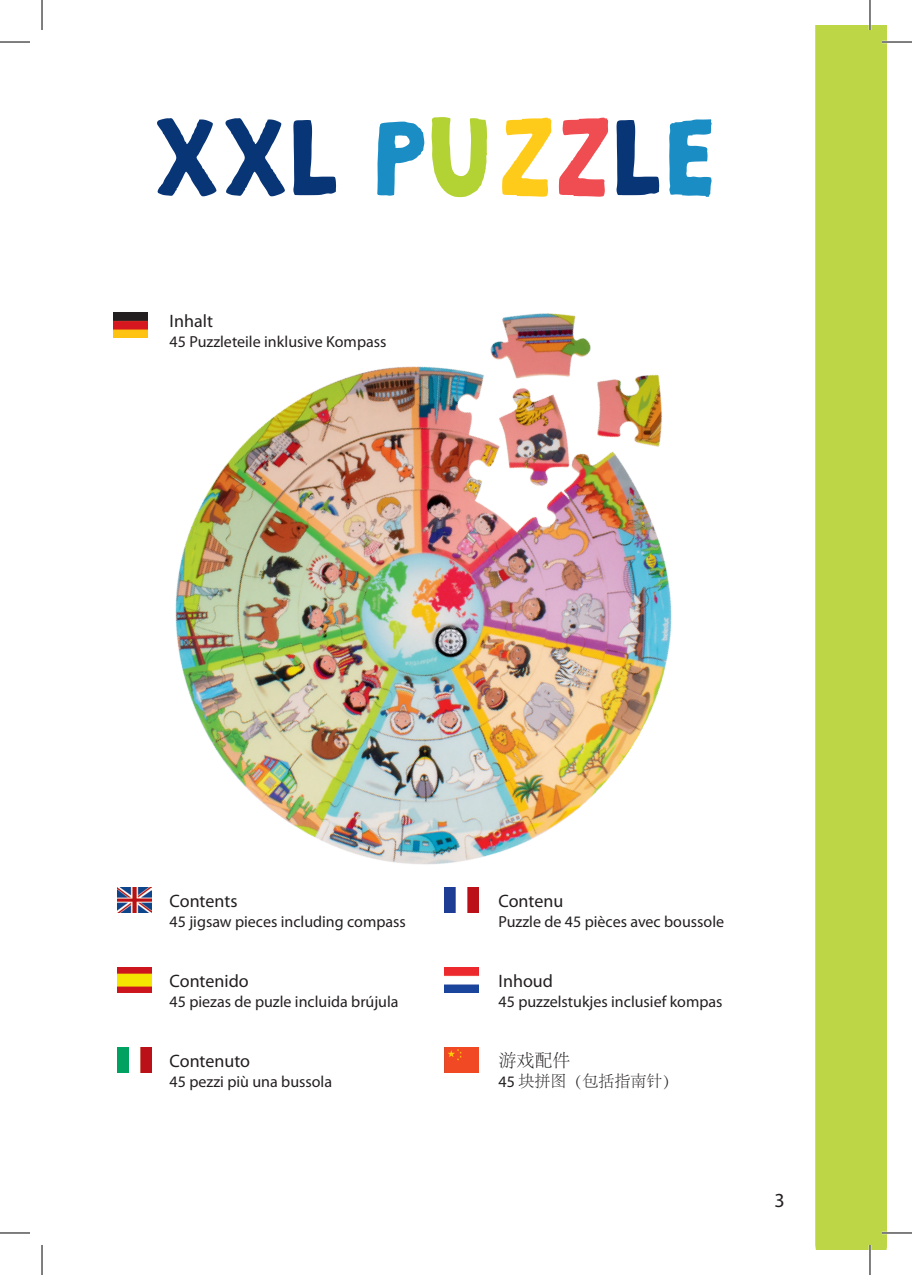
<style>
.page{position:relative;width:912px;height:1275px;background:#fff}
.page>*{position:absolute;margin:0;border:0;box-sizing:border-box;transform-origin:0 0}
.t1{font:96px "Granstander Clean";color:#083576}
.t2{font:20px "Myriad Pro";color:#231f20}
.t3{font:18px "Myriad Pro";color:#231f20}
.t4{font:300 18px "Adobe Song Std";color:#231f20}
.t5{font:16px "Myriad Pro";color:#231f20}
.t6{font:300 16px "Adobe Song Std";color:#231f20}
.s1{color:#1a8dc4}
.s2{color:#b3d234}
.s3{color:#fecb1b}
.s4{color:#ef4d52}
.s5{font-family:"Myriad Pro";font-weight:400}
</style>
<div class="page">
<div style="left:815px;top:25px;width:72px;height:1225px;background:#bcd646"></div>
<img style="left:128px;top:1047px;width:23px;height:25px">
<div style="left:117px;top:1047px;width:11px;height:25px;background:#00a261"></div>
<div style="left:445px;top:1047px;width:33px;height:25px;background:#f04923"></div>
<svg style="left:448px;top:1049px;width:14px;height:11px"></svg>
<img style="left:113px;top:173px;width:734px;height:819px">
<hr style="left:882px;top:41px;width:30px;height:2px;background:#fff">
<hr style="left:882px;top:1231px;width:30px;height:3px;background:#fff">
<hr style="left:868px;top:0;width:3px;height:30px;background:#fff">
<hr style="left:868px;top:1245px;width:3px;height:30px;background:#fff">
<hr style="left:0;top:42px;width:30px;height:1px;background:#000">
<hr style="left:882px;top:42px;width:30px;height:1px;background:#000">
<hr style="left:0;top:1232px;width:30px;height:1px;background:#000">
<hr style="left:882px;top:1232px;width:30px;height:1px;background:#000">
<hr style="left:42px;top:0;width:1px;height:30px;background:#000">
<hr style="left:42px;top:1245px;width:1px;height:30px;background:#000">
<hr style="left:869px;top:0;width:1px;height:30px;background:#000">
<hr style="left:869px;top:1245px;width:1px;height:30px;background:#000">
<p class="t1" style="left:154px;top:106px;width:565px">XXL <span class="s1">P</span><span class="s2">U</span><span class="s3">Z</span><span class="s4">Z</span>L<span class="s1">E</span></p>
<p class="t3" style="left:170px;top:310px;width:45px">Inhalt</p>
<p class="t5" style="left:170px;top:332px;width:218px">45 Puzzleteile inklusive Kompass</p>
<p class="t3" style="left:170px;top:890px;width:69px">Contents</p>
<p class="t5" style="left:170px;top:912px;width:238px">45 jigsaw pieces including compass</p>
<p class="t3" style="left:498px;top:890px;width:66px">Contenu</p>
<p class="t5" style="left:498px;top:912px;width:227px">Puzzle de 45 pièces avec boussole</p>
<p class="t3" style="left:170px;top:970px;width:81px">Contenido</p>
<p class="t5" style="left:170px;top:992px;width:230px">45 piezas de puzle incluida brújula</p>
<p class="t3" style="left:498px;top:970px;width:56px">Inhoud</p>
<p class="t5" style="left:498px;top:992px;width:226px">45 puzzelstukjes inclusief kompas</p>
<p class="t3" style="left:170px;top:1050px;width:82px">Contenuto</p>
<p class="t5" style="left:170px;top:1072px;width:164px">45 pezzi più una bussola</p>
<p class="t4" style="left:498px;top:1051px;width:73px">游戏配件</p>
<p class="t6" style="left:498px;top:1073px;width:181px"><span class="s5">45</span> 块拼图（包括指南针）</p>
<p class="t2" style="left:774px;top:1188px;width:12px">3</p>
</div>
